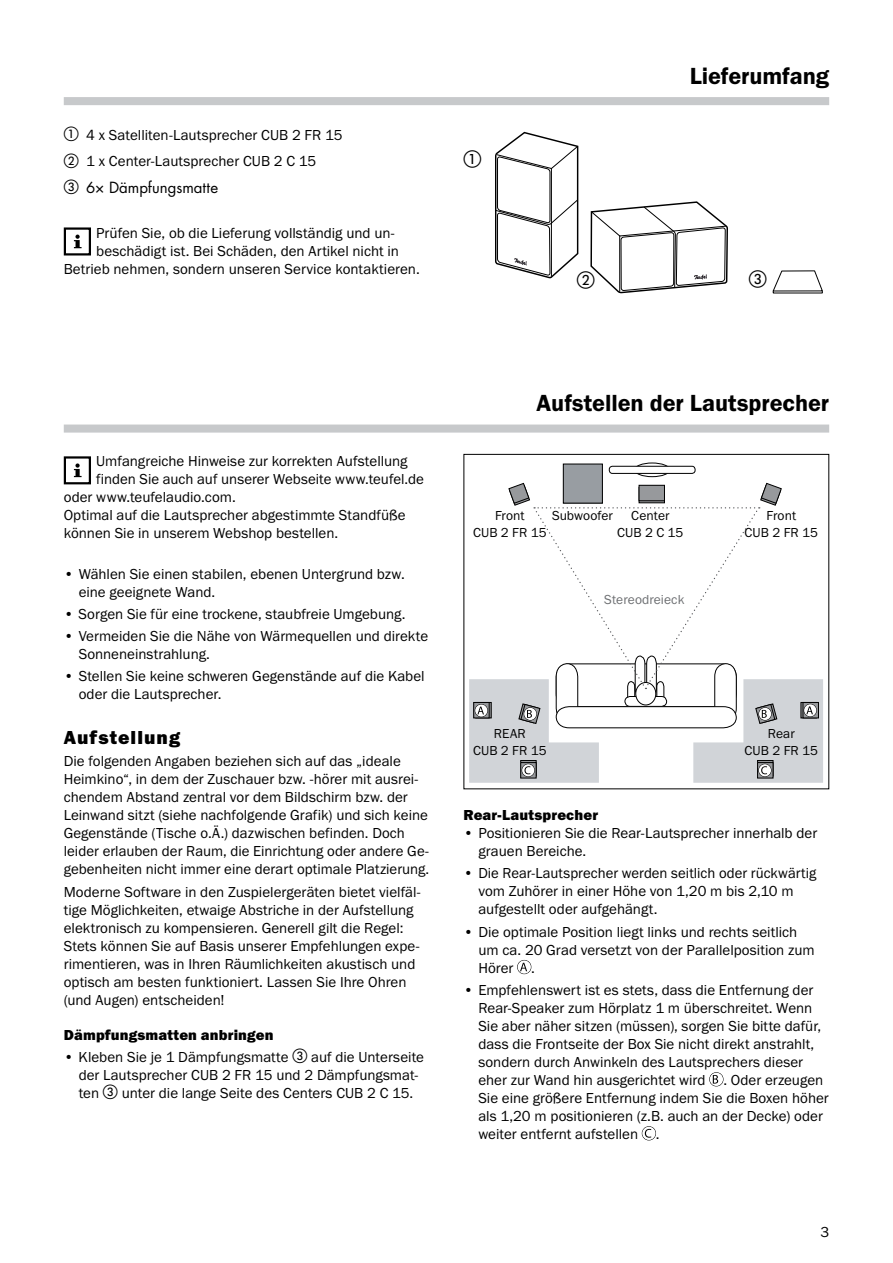
<style>
.page{position:relative;width:893px;height:1263px;background:#fff}
.page>*{position:absolute;margin:0;border:0;box-sizing:border-box;transform-origin:0 0}
.t1{font:600 24.15px "Franklin Gothic FS";letter-spacing:-.005em;color:#000}
.t2{font:19.5px "Franklin Gothic FS Hvy";letter-spacing:.055em;color:#000}
.t3{font:18px "European Pi One";color:#000}
.t4{font:15px/18px "Franklin Gothic FS";color:#000}
.t5{font:15px "Franklin Gothic FS Hvy";letter-spacing:.01em;color:#000}
.t6{font:15px "Futura LT";color:#000}
.t7{font:13.5px/16.2px "Franklin Gothic FS";letter-spacing:.005em;color:#000;text-align:center}
.t8{font:13.5px "Franklin Gothic FS";letter-spacing:.005em;color:#6d6f72}
.s1{font-family:"European Pi One"}
</style>
<div class="page">
<div style="left:64px;top:227px;width:27px;height:28px;border:2px solid #000"></div>
<svg style="left:74px;top:235px;width:8px;height:13px"></svg>
<div style="left:64px;top:97px;width:765px;height:8px;background:#c7c9cb"></div>
<div style="left:64px;top:424px;width:765px;height:9px;background:#c7c9cb"></div>
<div style="left:64px;top:456px;width:27px;height:28px;border:2px solid #000"></div>
<svg style="left:74px;top:463px;width:8px;height:14px"></svg>
<div style="left:517px;top:960px;width:14px;height:14px;border:1px solid #000;border-radius:50%"></div>
<svg style="left:518px;top:960px;width:13px;height:14px"></svg>
<svg style="left:520px;top:963px;width:7px;height:8px"></svg>
<div style="left:709px;top:1072px;width:14px;height:14px;border:1px solid #000;border-radius:50%"></div>
<svg style="left:710px;top:1073px;width:13px;height:13px"></svg>
<svg style="left:713px;top:1075px;width:5px;height:8px"></svg>
<div style="left:642px;top:1126px;width:14px;height:14px;border:1px solid #000;border-radius:50%"></div>
<svg style="left:642px;top:1127px;width:13px;height:13px"></svg>
<svg style="left:645px;top:1129px;width:6px;height:9px"></svg>
<svg style="left:469px;top:131px;width:354px;height:652px"></svg>
<p class="t4" style="left:64px;top:123px;width:280px;line-height:26.5px;text-align:center"><span class="s1">-</span> 4 x Satelliten-Lautsprecher CUB 2 FR 15<br>1 x Center-Lautsprecher CUB 2 C 15</p>
<p class="t6" style="left:86px;top:180px;width:133px">6× Dämpfungsmatte</p>
<p class="t4" style="left:96px;top:225px;width:300px">Prüfen Sie, ob die Lieferung vollständig und un-</p>
<p class="t4" style="left:96px;top:243px;width:304px">beschädigt ist. Bei Schäden, den Artikel nicht in</p>
<p class="t4" style="left:64px;top:261px;width:357px">Betrieb nehmen, sondern unseren Service kontaktieren.</p>
<p class="t3" style="left:463px;top:149px;width:19px">-</p>
<h1 class="t1" style="left:690px;top:67px;width:141px">Lieferumfang</h1>
<p class="t4" style="left:96px;top:453px;width:313px">Umfangreiche Hinweise zur korrekten Aufstellung</p>
<p class="t4" style="left:96px;top:471px;width:329px">finden Sie auch auf unserer Webseite www.teufel.de</p>
<p class="t4" style="left:64px;top:489px;width:174px">oder www.teufelaudio.com.</p>
<p class="t4" style="left:64px;top:507px;width:343px">Optimal auf die Lautsprecher abgestimmte Stand füße</p>
<p class="t4" style="left:64px;top:525px;width:276px">können Sie in unserem Webshop bestellen.</p>
<p class="t4" style="left:79px;top:566px;width:328px;text-indent:-15px">• Wählen Sie einen stabilen, ebenen Untergrund bzw. eine geeignete Wand.</p>
<p class="t4" style="left:64px;top:606px;width:343px">• Sorgen Sie für eine trockene, staubfreie Umgebung.</p>
<p class="t4" style="left:79px;top:628px;width:351px;text-indent:-15px">• Vermeiden Sie die Nähe von Wärmequellen und direkte<br>Sonneneinstrahlung.</p>
<p class="t4" style="left:79px;top:668px;width:348px;text-indent:-15px">• Stellen Sie keine schweren Gegenstände auf die Kabel oder die Lautsprecher.</p>
<h2 class="t2" style="left:64px;top:731px;width:118px">Aufstellung</h2>
<p class="t4" style="left:64px;top:753px;width:367px">Die folgenden Angaben beziehen sich auf das „ideale Heimkino“, in dem der Zuschauer bzw. -hörer mit ausrei&shy;chendem Abstand zentral vor dem Bildschirm bzw. der Leinwand sitzt (siehe nachfolgende Grafik) und sich keine Gegenstände (Tische o.Ä.) dazwischen befinden. Doch leider erlauben der Raum, die Einrichtung oder andere Ge&shy;gebenheiten nicht immer eine derart optimale Platzierung.</p>
<p class="t4" style="left:64px;top:884px;width:358px">Moderne Software in den Zuspielergeräten bietet vielfäl&shy;tige Möglichkeiten, etwaige Abstriche in der Aufstellung elektronisch zu kompensieren. Generell gilt die Regel:<br>Stets können Sie auf Basis unserer Empfehlungen expe&shy;rimentieren, was in Ihren Räumlichkeiten akustisch und optisch am besten funktioniert. Lassen Sie Ihre Ohren (und Augen) entscheiden!</p>
<p class="t5" style="left:64px;top:1029px;width:211px">Dämpfungsmatten anbringen</p>
<p class="t4" style="left:64px;top:1049px;width:226px">• Kleben Sie je 1 Dämpfungsmatte</p>
<p class="t4" style="left:79px;top:1049px;width:347px;text-indent:233px">auf die Unterseite der Lautsprecher CUB 2 FR 15 und 2 Dämpfungsmat&shy;ten</p>
<p class="t4" style="left:122px;top:1085px;width:293px">unter die lange Seite des Centers CUB 2 C 15.</p>
<h1 class="t1" style="left:537px;top:395px;width:294px">Aufstellen der Lautsprecher</h1>
<p class="t7" style="left:552px;top:509px;width:62px">Subwoofer</p>
<p class="t7" style="left:617px;top:509px;width:68px">Center<br>CUB 2 C 15</p>
<p class="t7" style="left:473px;top:509px;width:75px">Front<br>CUB 2 FR 15</p>
<p class="t7" style="left:745px;top:509px;width:75px">Front<br>CUB 2 FR 15</p>
<p class="t8" style="left:604px;top:594px;width:82px">Stereodreieck</p>
<p class="t7" style="left:473px;top:727px;width:75px">REAR<br>CUB 2 FR 15</p>
<p class="t7" style="left:745px;top:727px;width:75px">Rear<br>CUB 2 FR 15</p>
<p class="t5" style="left:463px;top:810px;width:136px">Rear-Lautsprecher</p>
<p class="t4" style="left:478px;top:825px;width:340px;text-indent:-15px">• Positionieren Sie die Rear-Lautsprecher innerhalb der grauen Bereiche.</p>
<p class="t4" style="left:478px;top:865px;width:339px;text-indent:-15px">• Die Rear-Lautsprecher werden seitlich oder rückwärtig vom Zuhörer in einer Höhe von 1,20 m bis 2,10 m aufgestellt oder aufgehängt.</p>
<p class="t4" style="left:478px;top:924px;width:338px;text-indent:-15px">• Die optimale Position liegt links und rechts seitlich um ca. 20 Grad versetzt von der Parallelposition zum<br>Hörer .</p>
<p class="t4" style="left:478px;top:982px;width:352px;text-indent:-15px">• Empfehlenswert ist es stets, dass die Entfernung der Rear-Speaker zum Hörplatz 1 m überschreitet. Wenn Sie aber näher sitzen (müssen), sorgen Sie bitte dafür, dass die Frontseite der Box Sie nicht direkt anstrahlt, sondern durch Anwinkeln des Lautsprechers dieser eher zur Wand hin ausgerichtet wird . Oder erzeugen Sie eine größere Entfernung indem Sie die Boxen höher als 1,20 m positionieren (z.B. auch an der Decke) oder weiter entfernt aufstellen .</p>
<p class="t4" style="left:820px;top:1224px;width:10px">3</p>
</div>
